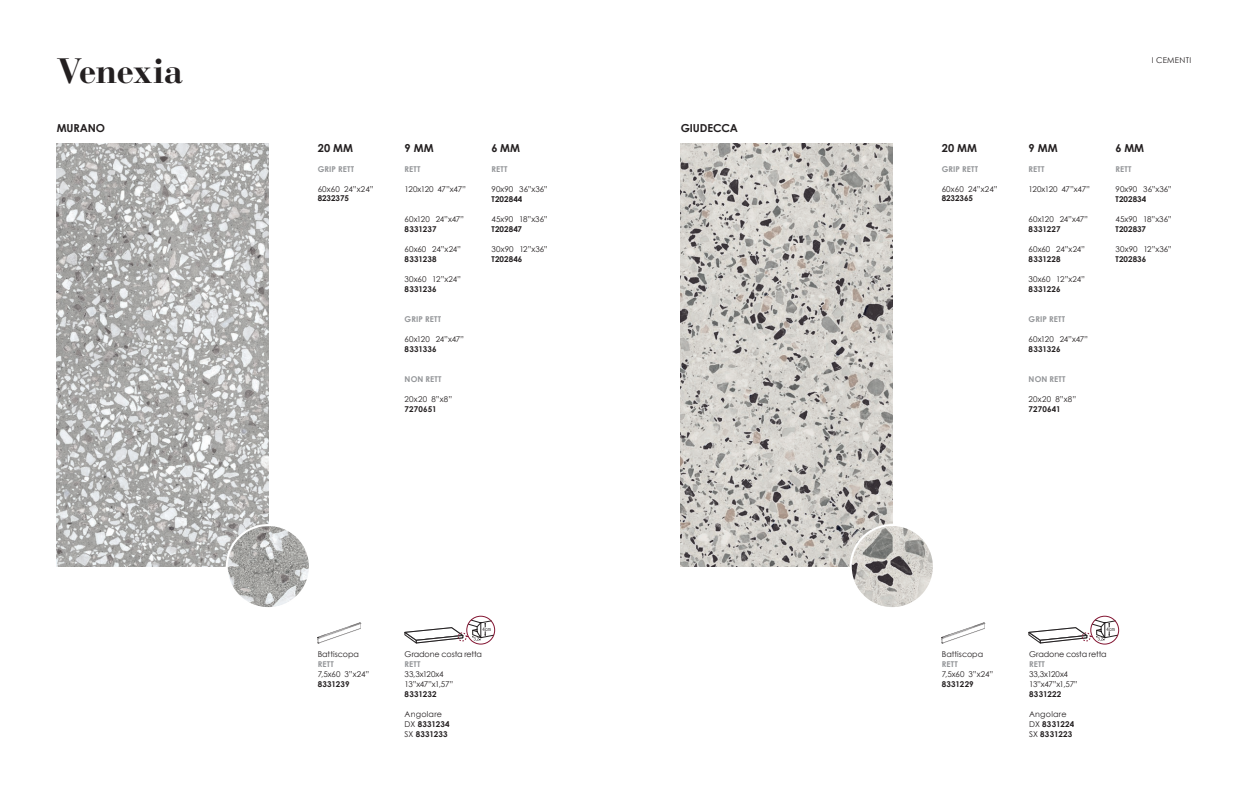
<style>
.page{position:relative;width:1248px;height:794px;background:#fff}
.page>*{position:absolute;margin:0;border:0;box-sizing:border-box;transform-origin:0 0}
.t1{font:700 35px "Bauer Bodoni Std";letter-spacing:-.02em;color:#231f20}
.t2{font:700 11px "Century Gothic";letter-spacing:-.005em;color:#231f20}
.t3{font:8px "Century Gothic";letter-spacing:-.005em;color:#231f20}
.t4{font:700 8px "Century Gothic";letter-spacing:.01em;color:#231f20}
.t5{font:700 8px "Century Gothic";letter-spacing:.015em;color:#939598}
.t6{font:700 8px/10px "Century Gothic";letter-spacing:.03em;color:#231f20}
.t7{font:8px/10px "Century Gothic";letter-spacing:-.035em;color:#231f20}
.t8{font:8px "Century Gothic";letter-spacing:-.04em;color:#231f20}
.t9{font:8px "Century Gothic";letter-spacing:.025em;color:#231f20}
.t10{font:700 8px "Century Gothic";letter-spacing:.035em;color:#231f20}
.t11{font:8px "Century Gothic";letter-spacing:.035em;color:#231f20}
.t12{font:condensed 5px "Helvetica Neue LT Std";color:#231f20}
.s1{font-weight:400}
</style>
<div class="page">
<img style="left:57px;top:144px;width:211px;height:422px">
<img style="left:680px;top:144px;width:212px;height:422px">
<img style="left:227px;top:525px;width:83px;height:83px;border-radius:42px">
<div style="left:226px;top:524px;width:85px;height:85px;border:2px solid #fff;border-radius:50%"></div>
<img style="left:850px;top:525px;width:83px;height:83px;border-radius:42px">
<div style="left:849px;top:524px;width:85px;height:85px;border:2px solid #fff;border-radius:50%"></div>
<svg style="left:317px;top:622px;width:45px;height:22px"></svg>
<svg style="left:941px;top:622px;width:44px;height:22px"></svg>
<svg style="left:404px;top:620px;width:90px;height:23px"></svg>
<div style="left:466px;top:616px;width:29px;height:28px;border:1px solid #831532;border-radius:50%"></div>
<svg style="left:1028px;top:620px;width:89px;height:23px"></svg>
<div style="left:1090px;top:616px;width:28px;height:28px;border:1px solid #831532;border-radius:50%"></div>
<h1 class="t1" style="left:57px;top:50px;width:128px">Venexia</h1>
<h2 class="t2" style="left:57px;top:121px;width:50px">MURANO</h2>
<h2 class="t2" style="left:680px;top:121px;width:59px">GIUDECCA</h2>
<h2 class="t2" style="left:317px;top:141px;width:37px">20 MM</h2>
<p class="t5" style="left:317px;top:164px;width:38px">GRIP RETT</p>
<p class="t9" style="left:317px;top:184px;width:57px">60x60 24”x24”</p>
<p class="t4" style="left:317px;top:193px;width:33px">8232375</p>
<h2 class="t2" style="left:404px;top:141px;width:30px">9 MM</h2>
<p class="t5" style="left:404px;top:164px;width:17px">RETT</p>
<p class="t8" style="left:404px;top:184px;width:63px">120x120 47”x47”</p>
<p class="t3" style="left:404px;top:214px;width:61px">60x120 24”x47”</p>
<p class="t4" style="left:404px;top:224px;width:33px">8331237</p>
<p class="t3" style="left:404px;top:244px;width:58px">60x60 24”x24”</p>
<p class="t6" style="left:404px;top:254px;width:34px">8331238</p>
<p class="t3" style="left:404px;top:274px;width:58px">30x60 12”x24”</p>
<p class="t4" style="left:404px;top:284px;width:33px">8331236</p>
<p class="t5" style="left:404px;top:314px;width:38px">GRIP RETT</p>
<p class="t3" style="left:404px;top:334px;width:61px">60x120 24”x47”</p>
<p class="t4" style="left:404px;top:344px;width:34px">8331336</p>
<p class="t5" style="left:404px;top:374px;width:38px">NON RETT</p>
<p class="t3" style="left:404px;top:394px;width:49px">20x20 8”x8”</p>
<p class="t4" style="left:404px;top:404px;width:33px">7270651</p>
<h2 class="t2" style="left:491px;top:141px;width:30px">6 MM</h2>
<p class="t5" style="left:491px;top:164px;width:17px">RETT</p>
<p class="t3" style="left:491px;top:184px;width:58px">90x90 36”x36”</p>
<p class="t4" style="left:491px;top:194px;width:32px">T202844</p>
<p class="t3" style="left:491px;top:214px;width:57px">45x90 18”x36”</p>
<p class="t4" style="left:491px;top:224px;width:32px">T202847</p>
<p class="t3" style="left:491px;top:244px;width:58px">30x90 12”x36”</p>
<p class="t4" style="left:491px;top:254px;width:32px">T202846</p>
<p class="t11" style="left:1151px;top:55px;width:41px">I CEMENTI</p>
<h2 class="t2" style="left:941px;top:141px;width:37px">20 MM</h2>
<p class="t5" style="left:941px;top:164px;width:38px">GRIP RETT</p>
<p class="t9" style="left:941px;top:184px;width:57px">60x60 24”x24”</p>
<p class="t4" style="left:941px;top:193px;width:33px">8232365</p>
<h2 class="t2" style="left:1028px;top:141px;width:30px">9 MM</h2>
<p class="t5" style="left:1028px;top:164px;width:17px">RETT</p>
<p class="t8" style="left:1028px;top:184px;width:63px">120x120 47”x47”</p>
<p class="t3" style="left:1028px;top:214px;width:61px">60x120 24”x47”</p>
<p class="t4" style="left:1028px;top:224px;width:33px">8331227</p>
<p class="t3" style="left:1028px;top:244px;width:58px">60x60 24”x24”</p>
<p class="t10" style="left:1028px;top:254px;width:34px">8331228</p>
<p class="t3" style="left:1028px;top:274px;width:58px">30x60 12”x24”</p>
<p class="t4" style="left:1028px;top:284px;width:33px">8331226</p>
<p class="t5" style="left:1028px;top:314px;width:38px">GRIP RETT</p>
<p class="t3" style="left:1028px;top:334px;width:61px">60x120 24”x47”</p>
<p class="t4" style="left:1028px;top:344px;width:33px">8331326</p>
<p class="t5" style="left:1028px;top:374px;width:38px">NON RETT</p>
<p class="t3" style="left:1028px;top:394px;width:49px">20x20 8”x8”</p>
<p class="t4" style="left:1028px;top:404px;width:33px">7270641</p>
<h2 class="t2" style="left:1115px;top:141px;width:30px">6 MM</h2>
<p class="t5" style="left:1115px;top:164px;width:17px">RETT</p>
<p class="t3" style="left:1115px;top:184px;width:58px">90x90 36”x36”</p>
<p class="t4" style="left:1115px;top:194px;width:32px">T202834</p>
<p class="t3" style="left:1115px;top:214px;width:57px">45x90 18”x36”</p>
<p class="t4" style="left:1115px;top:224px;width:32px">T202837</p>
<p class="t3" style="left:1115px;top:244px;width:58px">30x90 12”x36”</p>
<p class="t4" style="left:1115px;top:254px;width:32px">T202836</p>
<p class="t3" style="left:317px;top:649px;width:43px">Battiscopa</p>
<p class="t5" style="left:317px;top:659px;width:18px">RETT</p>
<p class="t3" style="left:317px;top:669px;width:53px">7,5x60 3”x24”</p>
<p class="t4" style="left:317px;top:679px;width:33px">8331239</p>
<p class="t12" style="left:482px;top:626px;width:10px">4 cm</p>
<p class="t12" style="left:1106px;top:626px;width:10px">4 cm</p>
<p class="t3" style="left:404px;top:649px;width:79px">Gradone costa retta</p>
<p class="t5" style="left:404px;top:659px;width:17px">RETT</p>
<p class="t7" style="left:404px;top:669px;width:50px">33,3x120x4<br>13”x47”x1,57”</p>
<p class="t4" style="left:404px;top:689px;width:33px">8331232</p>
<p class="t6" style="left:404px;top:709px;width:47px"><span class="s1">Angolare<br>DX</span> 8331234<br><span class="s1">SX</span> 8331233</p>
<p class="t3" style="left:941px;top:649px;width:43px">Battiscopa</p>
<p class="t5" style="left:941px;top:659px;width:18px">RETT</p>
<p class="t3" style="left:941px;top:669px;width:53px">7,5x60 3”x24”</p>
<p class="t4" style="left:941px;top:679px;width:33px">8331229</p>
<p class="t3" style="left:1029px;top:649px;width:79px">Gradone costa retta</p>
<p class="t5" style="left:1029px;top:659px;width:17px">RETT</p>
<p class="t7" style="left:1029px;top:669px;width:50px">33,3x120x4<br>13”x47”x1,57”</p>
<p class="t10" style="left:1029px;top:689px;width:34px">8331222</p>
<p class="t6" style="left:1029px;top:709px;width:47px"><span class="s1">Angolare<br>DX</span> 8331224<br><span class="s1">SX</span> 8331223</p>
</div>
